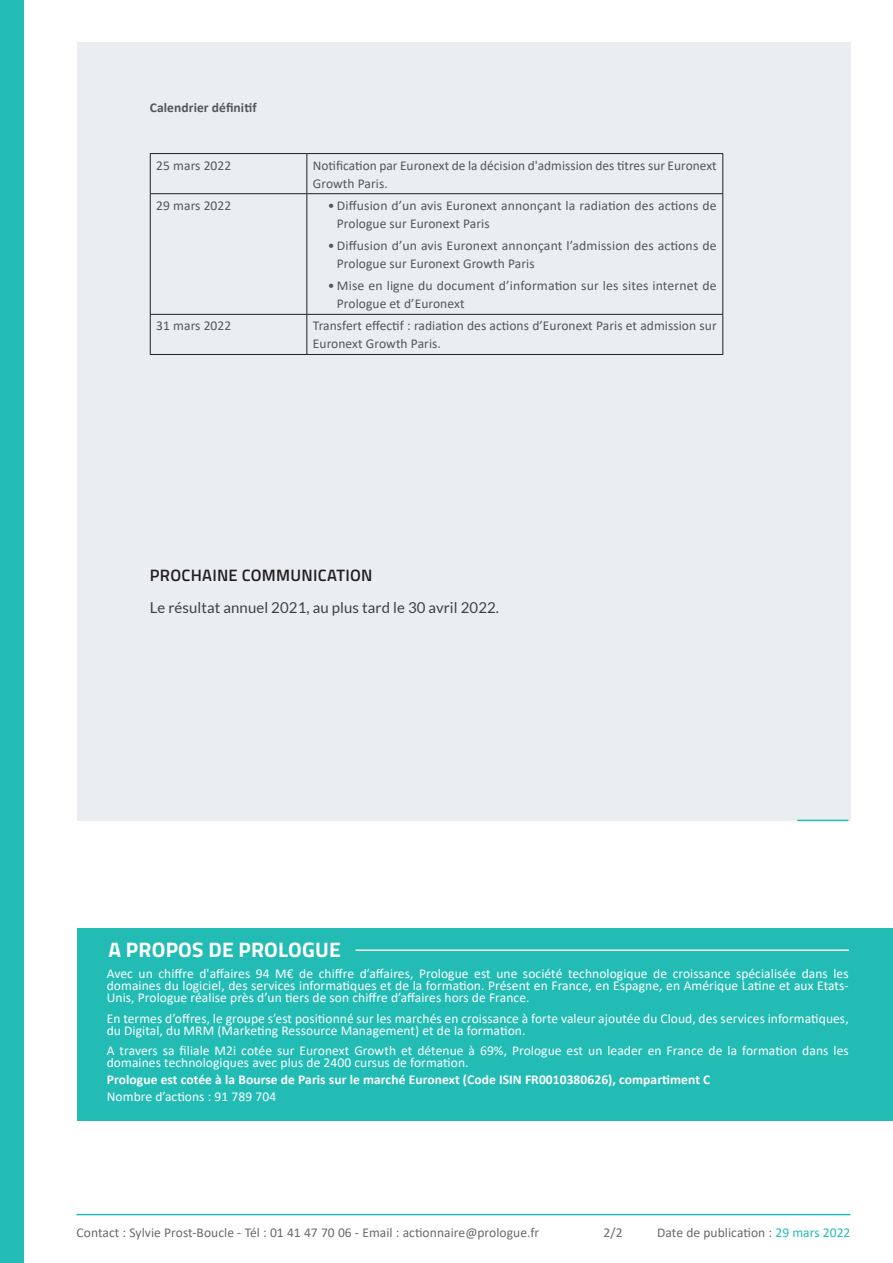
<style>
.page{position:relative;width:893px;height:1263px;background:#fff}
.page>*{position:absolute;margin:0;border:0;box-sizing:border-box;transform-origin:0 0}
.t1{font:700 21px "Titillium Web";letter-spacing:.01em;color:#fff}
.t2{font:600 16.5px "Titillium Web";letter-spacing:.015em;color:#231f20}
.t3{font:15px "Lato";letter-spacing:.005em;color:#404040}
.t4{font:13.5px/12px "Calibri";letter-spacing:.005em;color:#fff}
.t5{font:13.5px/18px "Calibri";letter-spacing:.005em;color:#545758}
.t6{font:13.5px "Calibri";letter-spacing:.005em;color:#676a6c}
.t7{font:700 13.5px "Calibri";letter-spacing:.005em;color:#fff}
.t8{font:700 13.5px "Calibri";letter-spacing:.005em;color:#545758}
.s1{color:#22bcb5}
</style>
<div class="page">
<div style="left:77px;top:43px;width:773px;height:778px;background:#ebeef1"></div>
<div style="left:0;top:0;width:24px;height:1263px;background:#22bcb5"></div>
<hr style="left:77px;top:1214px;width:773px;height:1px;background:#22bcb5">
<hr style="left:797px;top:820px;width:51px;height:1px;background:#22bcb5">
<div style="left:77px;top:928px;width:816px;height:192px;background:#22bcb5"></div>
<hr style="left:356px;top:949px;width:493px;height:2px;background:#fff">
<hr style="left:150px;top:153px;width:157px;height:1px;background:#231f20">
<hr style="left:150px;top:154px;width:1px;height:39px;background:#231f20">
<hr style="left:307px;top:153px;width:416px;height:1px;background:#231f20">
<hr style="left:306px;top:154px;width:1px;height:39px;background:#231f20">
<hr style="left:722px;top:154px;width:1px;height:39px;background:#231f20">
<hr style="left:150px;top:193px;width:157px;height:1px;background:#231f20">
<hr style="left:150px;top:194px;width:1px;height:120px;background:#231f20">
<hr style="left:307px;top:193px;width:416px;height:1px;background:#231f20">
<hr style="left:306px;top:194px;width:1px;height:120px;background:#231f20">
<hr style="left:722px;top:194px;width:1px;height:120px;background:#231f20">
<hr style="left:150px;top:314px;width:157px;height:1px;background:#231f20">
<hr style="left:150px;top:315px;width:1px;height:39px;background:#231f20">
<hr style="left:307px;top:314px;width:416px;height:1px;background:#231f20">
<hr style="left:306px;top:315px;width:1px;height:39px;background:#231f20">
<hr style="left:722px;top:315px;width:1px;height:39px;background:#231f20">
<hr style="left:150px;top:354px;width:157px;height:1px;background:#231f20">
<hr style="left:307px;top:354px;width:416px;height:1px;background:#231f20">
<p class="t8" style="left:150px;top:98px;width:108px">Calendrier définitif</p>
<p class="t5" style="left:156px;top:156px;width:77px">25 mars 2022</p>
<p class="t5" style="left:313px;top:156px;width:405px">Notification par Euronext de la décision d'admission des titres sur Euronext<br>Growth Paris.</p>
<p class="t5" style="left:156px;top:196px;width:77px">29 mars 2022</p>
<p class="t5" style="left:337px;top:196px;width:381px;text-indent:-9px">• Diffusion d’un avis Euronext annonçant la radiation des actions de<br>Prologue sur Euronext Paris</p>
<p class="t5" style="left:337px;top:236px;width:381px;text-indent:-9px">• Diffusion d’un avis Euronext annonçant l’admission des actions de<br>Prologue sur Euronext Growth Paris</p>
<p class="t5" style="left:337px;top:276px;width:381px;text-indent:-9px">• Mise en ligne du document d’information sur les sites internet de<br>Prologue et d’Euronext</p>
<p class="t5" style="left:156px;top:317px;width:77px">31 mars 2022</p>
<p class="t5" style="left:313px;top:317px;width:405px">Transfert effectif : radiation des actions d’Euronext Paris et admission sur<br>Euronext Growth Paris.</p>
<p class="t2" style="left:150px;top:563px;width:224px">PROCHAINE COMMUNICATION</p>
<p class="t3" style="left:150px;top:599px;width:351px">Le résultat annuel 2021, au plus tard le 30 avril 2022.</p>
<h1 class="t1" style="left:109px;top:934px;width:234px">A PROPOS DE PROLOGUE</h1>
<p class="t4" style="left:107px;top:967px;width:743px;text-align:justify">Avec un chiffre d'affaires 94 M€ de chiffre d’affaires, Prologue est une société technologique de croissance spécialisée dans les domaines du logiciel, des services informatiques et de la formation. Présent en France, en Espagne, en Amérique Latine et aux Etats-Unis, Prologue réalise près d’un tiers de son chiffre d’affaires hors de France.</p>
<p class="t4" style="left:107px;top:1012px;width:743px">En termes d’offres, le groupe s’est positionné sur les marchés en croissance à forte valeur ajoutée du Cloud, des services informatiques, du Digital, du MRM (Marketing Ressource Management) et de la formation.</p>
<p class="t4" style="left:107px;top:1044px;width:743px">A travers sa filiale M2i cotée sur Euronext Growth et détenue à 69%, Prologue est un leader en France de la formation dans les domaines technologiques avec plus de 2400 cursus de formation.</p>
<p class="t7" style="left:107px;top:1070px;width:605px">Prologue est cotée à la Bourse de Paris sur le marché Euronext (Code ISIN FR0010380626), compartiment C</p>
<p class="t4" style="left:107px;top:1090px;width:171px">Nombre d’actions : 91 789 704</p>
<p class="t6" style="left:77px;top:1223px;width:464px">Contact : Sylvie Prost-Boucle - Tél : 01 41 47 70 06 - Email : actionnaire@prologue.fr</p>
<p class="t6" style="left:604px;top:1223px;width:21px">2/2</p>
<p class="t6" style="left:657px;top:1223px;width:195px">Date de publication : <span class="s1">29 mars 2022</span></p>
</div>
